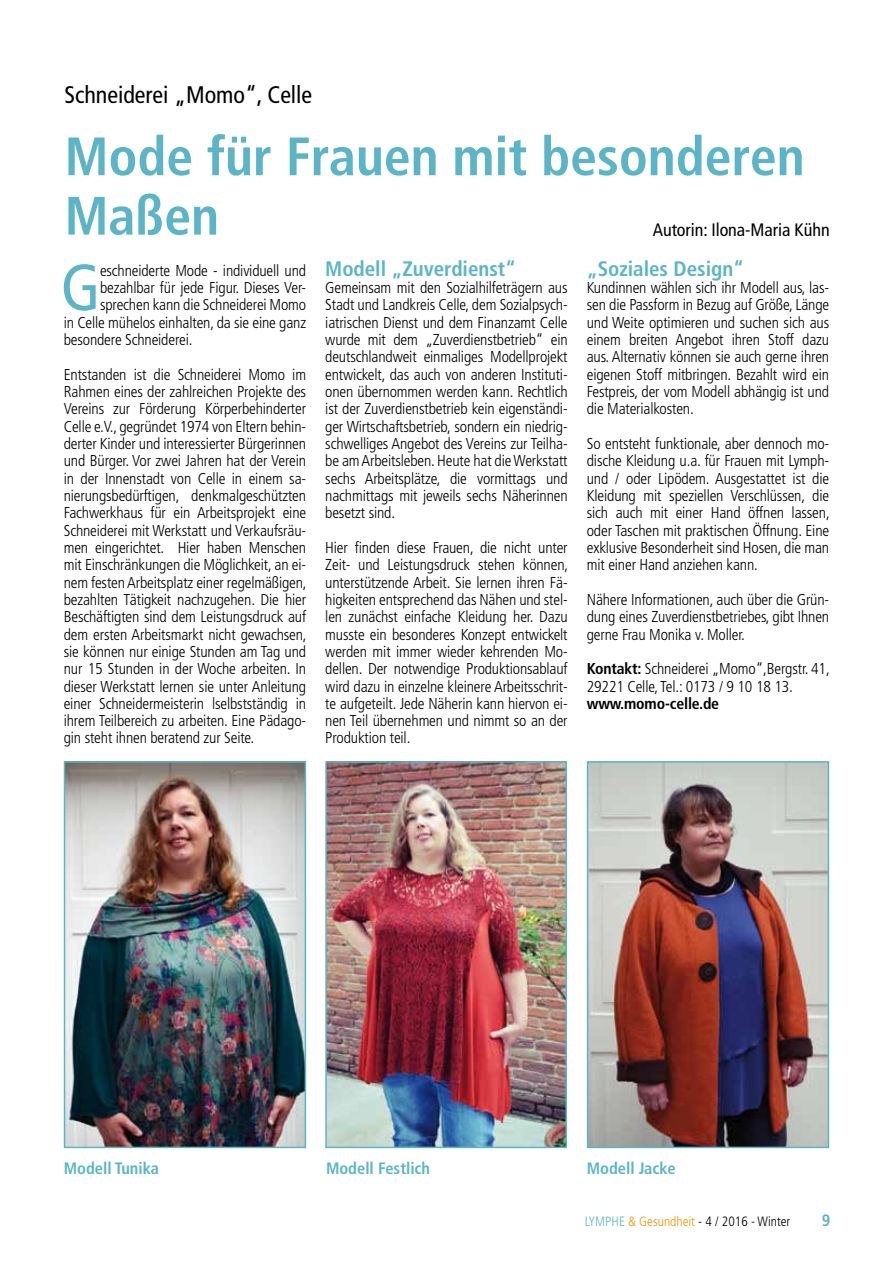
<style>
.page{position:relative;width:893px;height:1263px;background:#fff}
.page>*{position:absolute;margin:0;border:0;box-sizing:border-box;transform-origin:0 0}
.t1{font:condensed 65.4px "Frutiger";color:#5cb5c6}
.t2{font:700 condensed 54px/59.4px "Frutiger";color:#5cb5c6}
.t3{font:condensed 24px "Frutiger";color:#000}
.t4{font:700 condensed 21px "Frutiger";color:#5cb5c6}
.t5{font:condensed 18px "Frutiger";color:#000}
.t6{font:700 condensed 16.5px "Frutiger";color:#5cb5c6}
.t7{font:300 condensed 15.75px/17.4px "Frutiger";letter-spacing:-.01em;color:#000;text-align:justify}
.t8{font:700 condensed 15.75px "Frutiger";letter-spacing:-.01em;color:#000}
.t9{font:300 condensed 13.5px "Frutiger";color:#000}
.s1{font-weight:700}
.s2{color:#5cb5c6}
.s3{color:#f39400}
</style>
<div class="page">
<img style="left:590px;top:764px;width:236px;height:381px">
<div style="left:587px;top:761px;width:242px;height:387px;border:2px solid #5cb5c6"></div>
<img style="left:328px;top:764px;width:236px;height:381px">
<div style="left:325px;top:761px;width:242px;height:387px;border:2px solid #5cb5c6"></div>
<img style="left:67px;top:764px;width:236px;height:381px">
<div style="left:64px;top:761px;width:242px;height:387px;border:2px solid #5cb5c6"></div>
<h3 class="t3" style="left:65px;top:81px;width:249px">Schneiderei „Momo“, Celle</h3>
<h2 class="t2" style="left:65px;top:127px;width:742px">Mode für Frauen mit besonderen<br>Maßen</h2>
<h1 class="t1" style="left:61px;top:250px;width:42px">G</h1>
<p class="t7" style="left:100px;top:262px;width:208px">eschneiderte Mode - individuell und</p>
<p class="t5" style="left:653px;top:220px;width:179px">Autorin: Ilona-Maria Kühn</p>
<h3 class="t4" style="left:325px;top:256px;width:192px">Modell „Zuverdienst“</h3>
<p class="t7" style="left:325px;top:279px;width:244px">Gemeinsam mit den Sozialhilfeträgern aus Stadt und Landkreis Celle, dem Sozialpsych&shy;iatrischen Dienst und dem Finanzamt Celle wurde mit dem „Zuverdienstbetrieb“ ein deutschlandweit einmaliges Modellprojekt entwickelt, das auch von anderen Instituti&shy;onen übernommen werden kann. Rechtlich ist der Zuverdienstbetrieb kein eigenständi&shy;ger Wirtschaftsbetrieb, sondern ein niedrig&shy;schwelliges Angebot des Vereins zur Teilha&shy;be am Arbeitsleben. H eute hat die Werkstatt sechs Arbeitsplätze, die vormittags und nachmittags mit jeweils sechs Näherinnen besetzt sind.</p>
<p class="t7" style="left:325px;top:539px;width:244px">H ier finden diese Frauen, die nicht unter Zeit- und Leistungsdruck stehen können, unterstützende Arbeit. Sie lernen ihren Fä&shy;higkeiten entsprechend das Nähen und stel&shy;len zunächst einfache Kleidung her. Dazu musste ein besonderes Konzept entwickelt werden mit immer wieder kehrenden Mo&shy;dellen. Der notwendige Produktionsablauf wird dazu in einzelne kleinere Arbeitsschrit&shy;te aufgeteilt. Jede Näherin kann hiervon ei&shy;nen Teil übernehmen und nimmt so an der Produktion teil.</p>
<h3 class="t4" style="left:587px;top:256px;width:159px">„Soziales Design“</h3>
<p class="t7" style="left:587px;top:279px;width:244px">Kundinnen wählen sich ihr Modell aus, las&shy;sen die Passform in Bezug auf Größe, Länge und Weite optimieren und suchen sich aus einem breiten Angebot ihren Stoff dazu aus. Alternativ können sie auch gerne ihren eigenen Stoff mitbringen. Bezahlt wird ein Festpreis, der vom Modell abhängig ist und die Materialkosten.</p>
<p class="t7" style="left:587px;top:435px;width:244px">So entsteht funktionale, aber dennoch mo&shy;dische Kleidung u.a. für Frauen mit Lymph&shy;und / oder Lipödem. Ausgestattet ist die Kleidung mit speziellen Verschlüssen, die sich auch mit einer Hand öffnen lassen, oder Taschen mit praktischen Öffnung. Eine exklusive Besonderheit sind Hosen, die man mit einer Hand anziehen kann.</p>
<p class="t7" style="left:587px;top:591px;width:244px">Nähere Informationen, auch über die Grün&shy;dung eines Zuverdienstbetriebes, gibt Ihnen gerne Frau Monika v. Moller.</p>
<p class="t7" style="left:587px;top:660px;width:244px"><span class="s1">Kontakt:</span> Schneiderei „Momo“,Bergstr. 41,<br>29221 Celle, Tel.: 0173 / 9 10 18 13.</p>
<p class="t8" style="left:587px;top:694px;width:134px">www.momo-celle.de</p>
<p class="t7" style="left:100px;top:279px;width:208px">bezahlbar für jede Figur. Dieses Ver-</p>
<p class="t7" style="left:100px;top:296px;width:208px">sprechen kann die Schneiderei Momo</p>
<p class="t7" style="left:64px;top:314px;width:244px">in Celle mühelos einhalten, da sie eine ganz</p>
<p class="t7" style="left:64px;top:331px;width:130px">besondere Schneiderei.</p>
<p class="t7" style="left:64px;top:366px;width:244px">Entstanden ist die Schneiderei Momo im Rahmen eines der zahlreichen Projekte des Vereins zur Förderung Körperbehinderter Celle e.V., gegründet 1974 von Eltern behin&shy;derter Kinder und interessierter Bürgerinnen und Bürger. Vor zwei Jahren hat der Verein in der Innenstadt von Celle in einem sa&shy;nierungsbedürftigen, denkmalgeschützten Fachwerkhaus für ein Arbeitsprojekt eine Schneiderei mit Werkstatt und Verkaufsräu&shy;men eingerichtet. H ier haben Menschen mit Einschränkungen die Möglichkeit, an ei&shy;nem festen Arbeitsplatz einer regelmäßigen, bezahlten Tätigkeit nachzugehen. Die hier Beschäftigten sind dem Leistungsdruck auf dem ersten Arbeitsmarkt nicht gewachsen, sie können nur einige Stunden am Tag und nur 15 Stunden in der Woche arbeiten. In dieser Werkstatt lernen sie unter Anleitung einer Schneidermeisterin lselbstständig in ihrem Teilbereich zu arbeiten. Eine Pädago&shy;gin steht ihnen beratend zur Seite.</p>
<p class="t6" style="left:64px;top:1158px;width:97px">Modell Tunika</p>
<p class="t6" style="left:326px;top:1158px;width:106px">Modell Festlich</p>
<p class="t6" style="left:587px;top:1158px;width:90px">Modell Jacke</p>
<p class="t9" style="left:585px;top:1213px;width:207px"><span class="s2">Lymphe</span> <span class="s3">&amp; Gesundheit</span> - 4 / 2016 - Winter</p>
<p class="t6" style="left:822px;top:1210px;width:10px">9</p>
</div>
